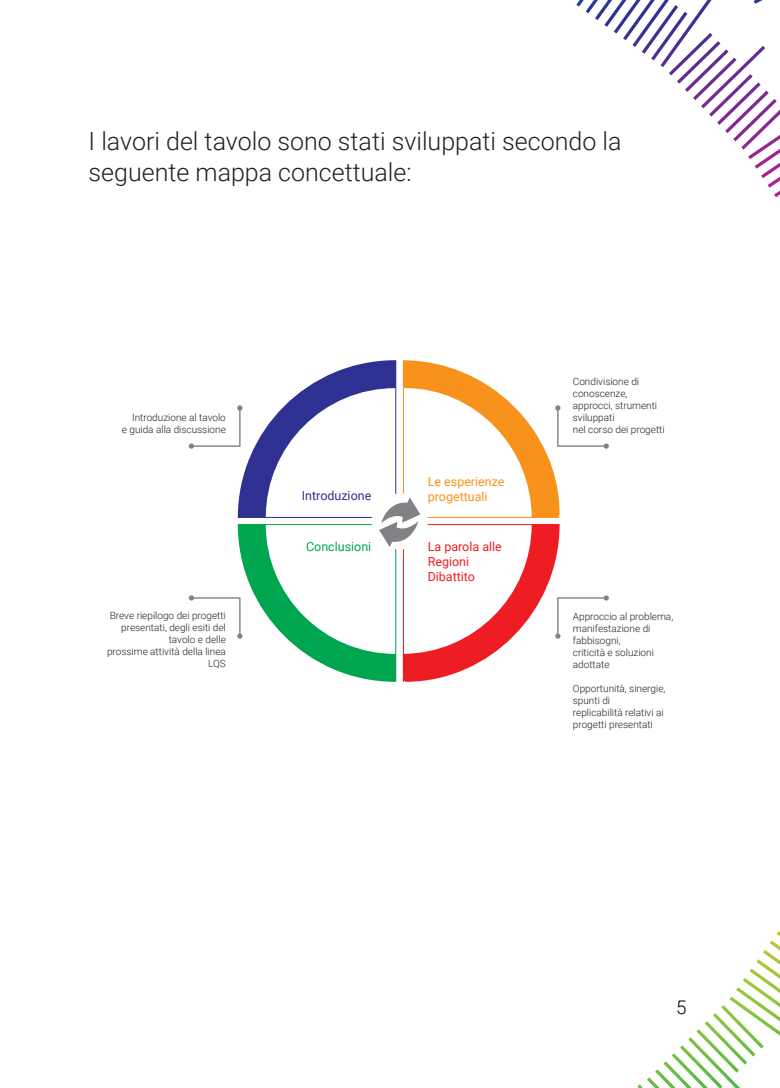
<style>
.page{position:relative;width:780px;height:1088px;background:#fff}
.page>*{position:absolute;margin:0;border:0;box-sizing:border-box;transform-origin:0 0}
.t1{font:300 25px/30px "Roboto";color:#231f20}
.t2{font:300 18.75px "Roboto";color:#000001}
.t3{font:12.5px/15px "Roboto";color:#ee1d23}
.t4{font:12.5px/15px "Roboto";color:#f7931d}
.t5{font:12.5px "Roboto";color:#2e3092}
.t6{font:12.5px "Roboto";color:#00a54f}
.t7{font:300 10px/12px "Roboto";color:#231f20}
</style>
<div class="page">
<svg style="left:576px;top:0;width:177px;height:159px"></svg>
<svg style="left:753px;top:0;width:27px;height:197px"></svg>
<svg style="left:189px;top:360px;width:420px;height:322px"></svg>
<h1 class="t1" style="left:89px;top:126px;width:534px">I lavori del tavolo sono stati sviluppati secondo la seguente mappa concettuale:</h1>
<p class="t7" style="left:122px;top:411px;width:105px;text-align:right">Introduzione al tavolo<br>e guida alla discussione</p>
<p class="t7" style="left:107px;top:609px;width:120px;text-align:right">Breve riepilogo dei progetti presentati, degli esiti del tavolo e delle<br>prossime attività della linea<br>LQS</p>
<p class="t5" style="left:302px;top:487px;width:71px">Introduzione</p>
<p class="t6" style="left:306px;top:538px;width:67px">Conclusioni</p>
<p class="t4" style="left:428px;top:474px;width:78px">Le esperienze progettuali</p>
<p class="t3" style="left:427px;top:538px;width:76px">La parola alle<br>Regioni<br>Dibattito</p>
<p class="t7" style="left:573px;top:375px;width:93px">Condivisione di conoscenze, approcci, strumenti sviluppati<br>nel corso dei progetti</p>
<p class="t7" style="left:573px;top:610px;width:102px">Approccio al problema, manifestazione di fabbisogni,<br>criticità e soluzioni adottate</p>
<p class="t7" style="left:573px;top:682px;width:94px">Opportunità, sinergie, spunti di<br>replicabilità relativi ai progetti presentati</p>
<h2 class="t2" style="left:676px;top:994px;width:12px">5</h2>
</div>
